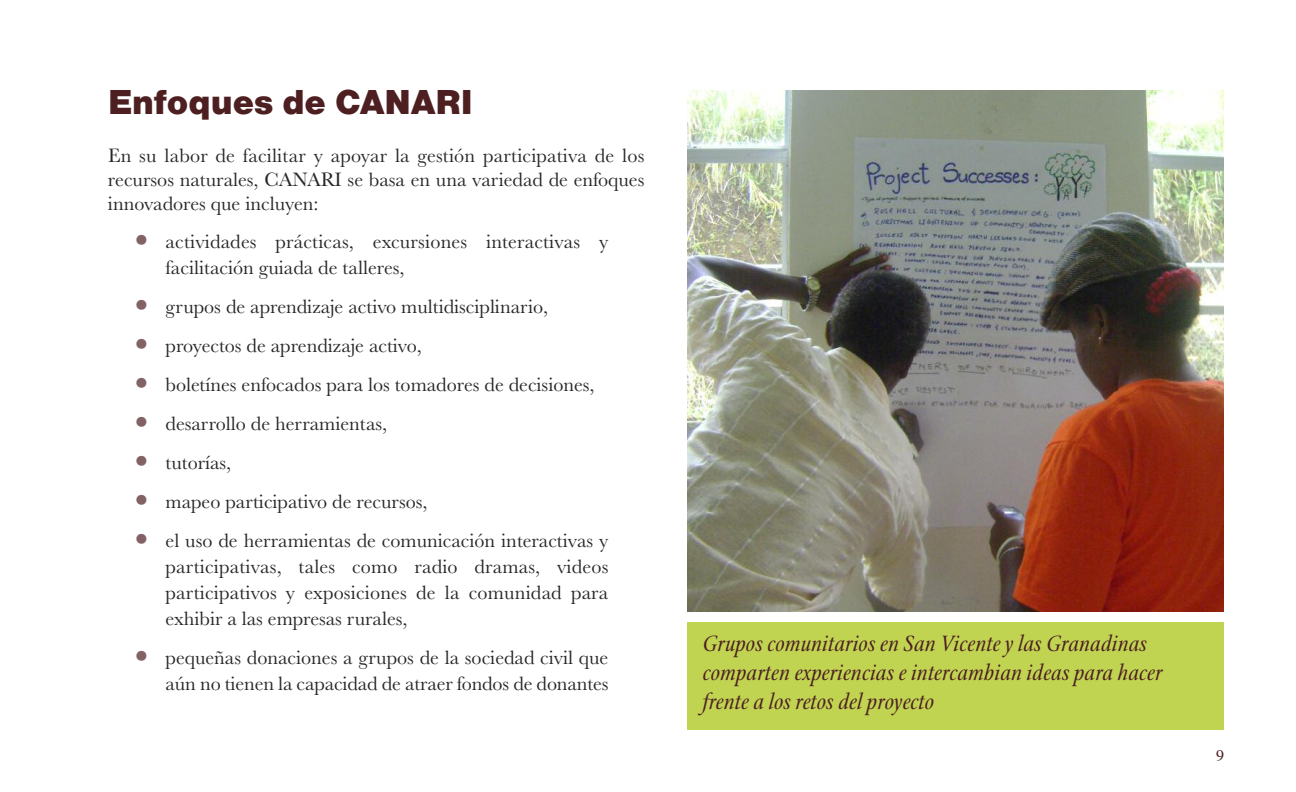
<style>
.page{position:relative;width:1296px;height:792px;background:#fff}
.page>*{position:absolute;margin:0;border:0;box-sizing:border-box;transform-origin:0 0}
.t1{font:36px "Nimbus San D Blac";color:#4d1f21}
.t2{font:italic 24px/29px "Stone Print";color:#4d1f21}
.t3{font:20px/26px "URW Basker T";color:#282526;text-align:justify}
.t4{font:16px "Times";color:#4d1f21}
.s1{font-size:36px;color:#826264}
</style>
<div class="page">
<img style="left:688px;top:90px;width:536px;height:522px">
<div style="left:688px;top:623px;width:536px;height:107px;background:#c0d452"></div>
<h1 class="t1" style="left:108px;top:81px;width:366px">Enfoques de CANARI</h1>
<p class="t3" style="left:108px;top:143px;width:538px;line-height:24px">En su labor de facilitar y apoyar la gestión participativa de los recursos naturales, CANARI se basa en una variedad de enfoques innovadores que incluyen:</p>
<p class="t3" style="left:166px;top:228px;width:444px;text-indent:-36px"><span class="s1">•</span> actividades prácticas, excursiones interactivas y facilitación guiada de talleres,</p>
<p class="t3" style="left:130px;top:293px;width:420px"><span class="s1">•</span> grupos de aprendizaje activo multidisciplinario,</p>
<p class="t3" style="left:130px;top:332px;width:294px"><span class="s1">•</span> proyectos de aprendizaje activo,</p>
<p class="t3" style="left:130px;top:371px;width:467px"><span class="s1">•</span> boletínes enfocados para los tomadores de decisiones,</p>
<p class="t3" style="left:130px;top:410px;width:259px"><span class="s1">•</span> desarrollo de herramientas,</p>
<p class="t3" style="left:130px;top:449px;width:103px"><span class="s1">•</span> tutorías,</p>
<p class="t3" style="left:130px;top:488px;width:300px"><span class="s1">•</span> mapeo participativo de recursos,</p>
<p class="t3" style="left:166px;top:527px;width:444px;text-indent:-36px"><span class="s1">•</span> el uso de herramientas de comunicación interactivas y participativas, tales como radio dramas, videos participativos y exposiciones de la comunidad para exhibir a las empresas rurales,</p>
<p class="t3" style="left:130px;top:644px;width:480px;text-align:right"><span class="s1">•</span> pequeñas donaciones a grupos de la sociedad civil que aún no tienen la capacidad de atraer fondos de donantes</p>
<p class="t2" style="left:703px;top:628px;width:461px">Grupos comunitarios en San Vicente y las Granadinas comparten experiencias e intercambian ideas para hacer frente a los retos del proyecto</p>
<p class="t4" style="left:1216px;top:749px;width:9px">9</p>
</div>
